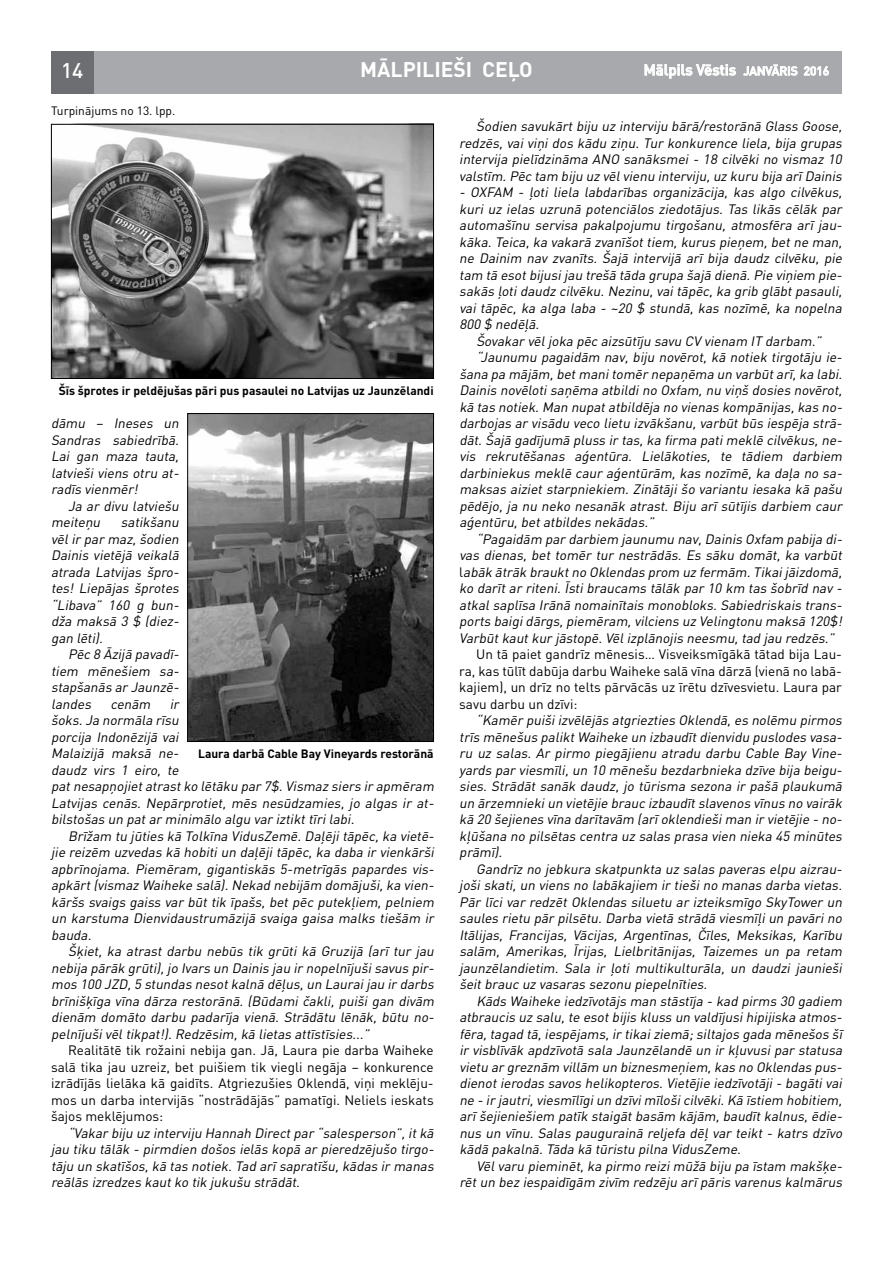
<style>
.page{position:relative;width:893px;height:1263px;background:#fff}
.page>*{position:absolute;margin:0;border:0;box-sizing:border-box;transform-origin:0 0}
.t1{font:700 21px "DIN Pro";color:#fff}
.t2{font:500 21px "DIN Pro";color:#fff}
.t3{font:500 15px "DIN Pro";color:#fff}
.t4{font:italic 13.5px/16.5px "DIN Pro";color:#000;text-align:justify}
.t5{font:13.5px/16.5px "DIN Pro";color:#000;text-align:justify}
.t6{font:700 12px "DIN Pro";color:#000}
.t7{font:12px "DIN Pro";color:#000}
.s1{font-size:12px}
.s2{font-style:normal}
</style>
<div class="page">
<div style="left:51px;top:51px;width:791px;height:43px;background:#a7a9ac"></div>
<div style="left:51px;top:51px;width:43px;height:43px;background:#6d6e71"></div>
<svg style="left:644px;top:64px;width:92px;height:15px"></svg>
<svg style="left:743px;top:64px;width:55px;height:12px"></svg>
<svg style="left:804px;top:66px;width:25px;height:10px"></svg>
<img style="left:189px;top:415px;width:243px;height:325px">
<div style="left:187px;top:413px;width:247px;height:329px;border:1px solid #000"></div>
<img style="left:53px;top:126px;width:379px;height:251px">
<div style="left:51px;top:124px;width:383px;height:255px;border:1px solid #000"></div>
<h1 class="t1" style="left:360px;top:55px;width:174px">MĀLPILIEŠI CEĻO</h1>
<h1 class="t2" style="left:61px;top:56px;width:24px">14</h1>
<p class="t3" style="left:644px;top:60px;width:187px">Mālpils Vēstis <span class="s1">JANVĀRIS 2016</span></p>
<p class="t7" style="left:51px;top:102px;width:126px">Turpinājums no 13. lpp.</p>
<p class="t6" style="left:59px;top:383px;width:376px">Šīs šprotes ir peldējušas pāri pus pasaulei no Latvijas uz Jaunzēlandi</p>
<p class="t4" style="left:51px;top:415px;width:132px">dāmu – Ineses un Sandras sabiedrībā.<br>Lai gan maza tauta, latvieši viens otru at&shy;radīs vienmēr!</p>
<p class="t4" style="left:51px;top:497px;width:132px;text-indent:17px">Ja ar divu latviešu meiteņu</p>
<p class="t4" style="left:51px;top:514px;width:132px;text-indent:70px">satikšanu vēlir par maz,šodien Dainis vietējā veikalā atrada Latvijas špro&shy;tes! Liepājas šprotes “Libava” 160 g bun&shy;dža maksā 3 $ (diez&shy;gan lēti).</p>
<p class="t4" style="left:51px;top:646px;width:387px;text-align:left;text-indent:17px">Pēc 8 Āzijā pavadī-<br>tiem mēnešiem sa-<br>stapšanās ar Jaunzē-<br>landes cenām ir<br>šoks.Ja normāla rīsu<br>porcija Indonēzijā vai<br>Malaizijā maksā ne-<br>daudz virs 1 eiro, te<br>patnesapņojietatrastko lētāku par 7$.Vismaz siers ir apmēram<br>Latvijas cenās. Nepārprotiet, mēs nesūdzamies, jo algas ir at&shy;bilstošas un patar minimālo algu var iztikttīrilabi.</p>
<p class="t4" style="left:51px;top:827px;width:387px;text-indent:17px">Brīžam tu jūties kā Tolkīna VidusZemē.Daļējitāpēc,ka vietē&shy;jie reizēm uzvedas kā hobitiun daļējitāpēc,ka daba ir vienkārši apbrīnojama. Piemēram, gigantiskās 5-metrīgās papardes vis&shy;apkārt(vismaz Waiheke salā).Nekad nebijām domājuši,ka vien&shy;kāršs svaigs gaiss var būt tik īpašs, bet pēc putekļiem, pelniem un karstuma Dienvidaustrumāzijā svaiga gaisa malks tiešām ir bauda.</p>
<p class="t4" style="left:51px;top:943px;width:387px;text-indent:17px">Šķiet, ka atrast darbu nebūs tik grūti kā Gruzijā (arī tur jau nebija pārāk grūti),jo Ivars un Dainis jau ir nopelnījušisavus pir&shy;mos 100 JZD,5 stundas nesotkalnā dēļus,un Lauraijau ir darbs brīnišķīga vīna dārza restorānā. (Būdami čakli, puiši gan divām dienām domāto darbu padarīja vienā. Strādātu lēnāk, būtu no&shy;pelnījušivēltikpat!).Redzēsim,kā lietas attīstīsies...”</p>
<p class="t5" style="left:51px;top:1042px;width:384px;text-indent:17px">Realitātē tik rožaini nebija gan. Jā, Laura pie darba Waiheke salā tika jau uzreiz, bet puišiem tik viegli negāja – konkurence izrādījās lielāka kā gaidīts. Atgriezušies Oklendā, viņi meklēju&shy;mos un darba intervijās “nostrādājās” pamatīgi. Neliels ieskats šajos meklējumos:</p>
<p class="t4" style="left:51px;top:1124px;width:387px;text-indent:17px">“Vakar biju uz interviju Hannah Directpar “salesperson”,itkā jau tiku tālāk - pirmdien došos ielās kopā ar pieredzējušo tirgo&shy;tāju un skatīšos,kā tas notiek.Tad arīsapratīšu,kādas ir manas reālās izredzes kautko tik jukušu strādāt.</p>
<p class="t6" style="left:198px;top:746px;width:237px">Laura darbā Cable Bay Vineyards restorānā</p>
<p class="t4" style="left:459px;top:118px;width:387px;text-indent:17px">Šodien savukārtbiju uz interviju bārā/restorānā Glass Goose, redzēs, vai viņi dos kādu ziņu. Tur konkurence liela, bija grupas intervija pielīdzināma ANO sanāksmei - 18 cilvēki no vismaz 10 valstīm.Pēc tam biju uz vēlvienu interviju,uz kuru bija arīDainis</p>
<p class="t4" style="left:459px;top:184px;width:387px">- OXFAM - ļoti liela labdarības organizācija, kas algo cilvēkus,</p>
<p class="t4" style="left:459px;top:200px;width:387px">kuri uz ielas uzrunā potenciālos ziedotājus. Tas likās cēlāk par</p>
<p class="t4" style="left:459px;top:217px;width:387px">automašīnu servisa pakalpojumu tirgošanu, atmosfēra arī jau-</p>
<p class="t4" style="left:459px;top:233px;width:387px">kāka.Teica,ka vakarā zvanīšottiem,kurus pieņem,betne man,</p>
<p class="t4" style="left:459px;top:250px;width:387px">ne Dainim nav zvanīts. Šajā intervijā arī bija daudz cilvēku, pie</p>
<p class="t4" style="left:459px;top:266px;width:387px">tam tā esotbijusijau trešā tāda grupa šajā dienā.Pie viņiem pie-</p>
<p class="t4" style="left:459px;top:283px;width:387px">sakās ļotidaudz cilvēku.Nezinu,vaitāpēc,ka grib glābtpasauli,</p>
<p class="t4" style="left:459px;top:299px;width:387px">vai tāpēc, ka alga laba - ~20 $ stundā, kas nozīmē, ka nopelna</p>
<p class="t4" style="left:459px;top:316px;width:84px">800 $ nedēļā.</p>
<p class="t4" style="left:476px;top:332px;width:349px">Šovakar vēljoka pēc aizsūtīj u savu CV vienam IT darbam.”</p>
<p class="t4" style="left:476px;top:349px;width:370px">“Jaunumu pagaidām nav, biju novērot, kā notiek tirgotāju ie-</p>
<p class="t4" style="left:459px;top:365px;width:387px">šana pa mājām,betmanitomēr nepaņēma un varbūtarī,ka labi.</p>
<p class="t4" style="left:459px;top:382px;width:387px">Dainis novēlotisaņēma atbildino Oxfam,nu viņš dosies novērot,</p>
<p class="t4" style="left:459px;top:398px;width:387px">kā tas notiek.Man nupatatbildēja no vienas kompānijas,kas no-</p>
<p class="t4" style="left:459px;top:415px;width:387px">darbojas ar visādu veco lietu izvākšanu,varbūtbūs iespēja strā-</p>
<p class="t4" style="left:459px;top:431px;width:387px">dāt.Šajā gadījumā pluss ir tas,ka firma patimeklē cilvēkus,ne-</p>
<p class="t4" style="left:459px;top:448px;width:387px">vis rekrutēšanas aģentūra. Lielākoties, te tādiem darbiem</p>
<p class="t4" style="left:459px;top:464px;width:387px">darbiniekus meklē caur aģentūrām, kas nozīmē, ka daļa no sa-</p>
<p class="t4" style="left:459px;top:481px;width:387px">maksas aiziet starpniekiem. Zinātāji šo variantu iesaka kā pašu</p>
<p class="t4" style="left:459px;top:497px;width:387px">pēdējo, ja nu neko nesanāk atrast. Biju arī sūtījis darbiem caur</p>
<p class="t4" style="left:459px;top:514px;width:199px">aģentūru,betatbildes nekādas.”</p>
<p class="t4" style="left:476px;top:530px;width:370px">“Pagaidām par darbiem jaunumu nav,Dainis Oxfam pabija di-</p>
<p class="t4" style="left:459px;top:547px;width:387px">vas dienas, bet tomēr tur nestrādās. Es sāku domāt, ka varbūt</p>
<p class="t4" style="left:459px;top:563px;width:387px"><span class="s2">l</span> abāk ātrāk brauktno Oklendas prom uz fermām.Tikaijāizdomā,</p>
<p class="t4" style="left:459px;top:580px;width:387px">ko darītar riteni.Īstibraucams tālāk par 10 km tas šobrīd nav -</p>
<p class="t4" style="left:459px;top:596px;width:387px">atkalsaplīsa Irānā nomainītais monobloks.Sabiedriskais trans-</p>
<p class="t4" style="left:459px;top:613px;width:387px">ports baigidārgs,piemēram,vilciens uz Velingtonu maksā 120$!</p>
<p class="t4" style="left:459px;top:629px;width:380px">Varbūtkautkur jāstopē.Vēlizplānojis neesmu,tad jau redzēs.”</p>
<p class="t5" style="left:459px;top:646px;width:384px;text-indent:17px">Un tā paiet gandrīz mēnesis… Visveiksmīgākā tātad bija Lau&shy;ra, kas tūlīt dabūja darbu Waiheke salā vīna dārzā (vienā no labā&shy;kajiem), un drīz no telts pārvācās uz īrētu dzīvesvietu. Laura par savu darbu un dzīvi:</p>
<p class="t4" style="left:459px;top:712px;width:387px;text-indent:17px">“Kamēr puišiizvēlējās atgriezties Oklendā,es nolēmu pirmos trīs mēnešus paliktWaiheke un izbaudītdienvidu puslodes vasa&shy;ru uz salas. Ar pirmo piegājienu atradu darbu Cable Bay Vine&shy;yards par viesmīli,un 10 mēnešu bezdarbnieka dzīve bija beigu&shy;sies. Strādāt sanāk daudz, jo tūrisma sezona ir pašā plaukumā un ārzemniekiun vietējie brauc izbaudītslavenos vīnus no vairāk kā 20 šejienes vīna darītavām (arīoklendiešiman ir vietējie - no&shy;kļūšana no pilsētas centra uz salas prasa vien nieka 45 minūtes prāmī).</p>
<p class="t4" style="left:459px;top:860px;width:387px;text-indent:17px">Gandrīz no jebkura skatpunkta uz salas paveras elpu aizrau&shy;jošiskati,un viens no labākajiem ir tiešino manas darba vietas.<br>Pār līci var redzēt Oklendas siluetu ar izteiksmīgo SkyTower un saules rietu pār pilsētu.Darba vietā strādā viesmīļiun pavārino Itālijas, Francijas, Vācijas, Argentīnas, Čīles, Meksikas, Karību salām, Amerikas, Īrijas, Lielbritānijas, Taizemes un pa retam jaunzēlandietim. Sala ir ļoti multikulturāla, un daudzi jaunieši šeitbrauc uz vasaras sezonu piepelnīties.</p>
<p class="t4" style="left:459px;top:992px;width:387px;text-indent:17px">Kāds Waiheke iedzīvotājs man stāstīja - kad pirms 30 gadiem atbraucis uz salu,te esotbijis kluss un valdījusihipijiska atmos&shy;fēra,tagad tā,iespējams,ir tikaiziemā;siltajos gada mēnešos šī ir visblīvāk apdzīvotā sala Jaunzēlandē un ir kļuvusi par statusa vietu ar greznām villām un biznesmeņiem,kas no Oklendas pus&shy;dienotierodas savos helikopteros.Vietējie iedzīvotāji- bagātivai ne - ir jautri,viesmīlīgiun dzīvimīlošicilvēki.Kā īstiem hobitiem, arīšejieniešiem patīk staigātbasām kājām,baudītkalnus,ēdie&shy;nus un vīnu. Salas paugurainā reljefa dēļ var teikt - katrs dzīvo kādā pakalnā.Tāda kā tūristu pilna VidusZeme.</p>
<p class="t4" style="left:459px;top:1157px;width:387px;text-align:right">Vēlvaru pieminēt,ka pirmo reizimūžā biju pa īstam makšķe&shy;rētun bez iespaidīgām zivīm redzēju arīpāris varenus kalmārus</p>
</div>
